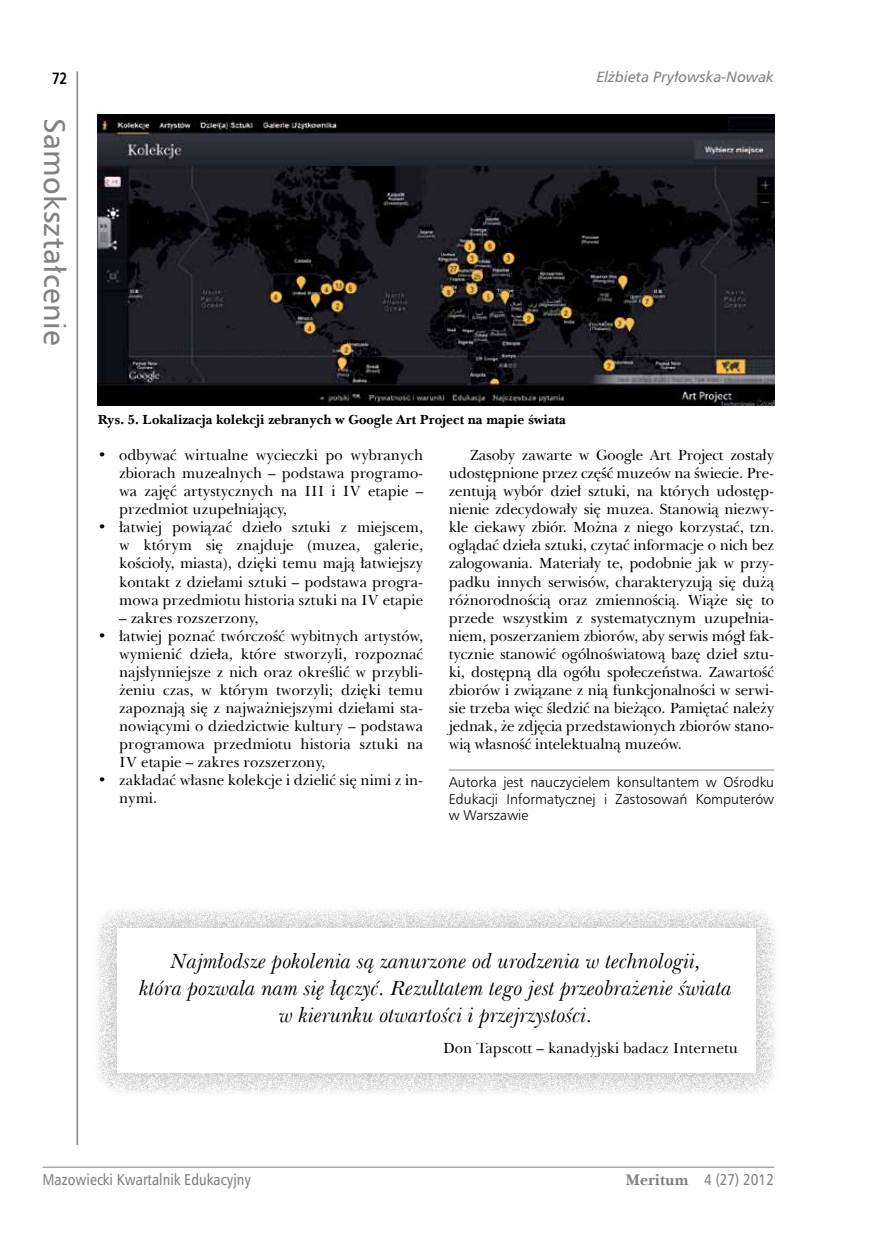
<style>
.page{position:relative;width:872px;height:1234px;background:#fff}
.page>*{position:absolute;margin:0;border:0;box-sizing:border-box;transform-origin:0 0}
.t1{font:30px "Humnst 777 EU";letter-spacing:.01em;color:#808285}
.t2{font:italic 21px/27px "Baskerville EU";color:#000;text-align:center}
.t3{font:700 16.5px "Humnst 777 EU";color:#000;scale:.8 1}
.t4{font:15.75px "Humnst 777 Cn EU";color:#808285}
.t5{font:15px/18px "Baskerville EU";color:#000;text-align:justify}
.t6{font:italic 15px "Humnst 777 EU";color:#808285}
.t7{font:13.5px/16.5px "Humnst 777 Lt PL";color:#000;text-align:justify}
.t8{font:700 13.5px "Baskerville EU";color:#000}
.s1{font-family:"Baskerville EU";font-weight:700}
</style>
<div class="page">
<hr style="left:77px;top:71px;width:1px;height:1073px;background:#808285">
<hr style="left:43px;top:1166px;width:731px;height:1px;background:#808285">
<hr style="left:449px;top:769px;width:325px;height:1px;background:#808285">
<img style="left:98px;top:115px;width:676px;height:290px">
<div style="left:93px;top:904px;width:686px;height:192px;background:#000;opacity:.25"></div>
<div style="left:117px;top:928px;width:638px;height:144px;background:#fff"></div>
<p class="t3" style="left:52px;top:67px;width:20px">72</p>
<h1 class="t1" style="left:73px;top:118px;width:228px;rotate:90deg">Samokształcenie</h1>
<p class="t6" style="left:597px;top:67px;width:179px">Elżbieta Pryłowska-Nowak</p>
<p class="t8" style="left:98px;top:410px;width:469px">Rys. 5. Lokalizacja kolekcji zebranych w Google Art Project na mapie świata</p>
<p class="t5" style="left:119px;top:446px;width:306px;text-indent:-21px">• odbywać wirtualne wycieczki po wybranych zbiorach muzealnych – podstawa programo&shy;wa zajęć artystycznych na III i IV etapie – przedmiot uzupełniający,</p>
<p class="t5" style="left:119px;top:518px;width:306px;text-indent:-21px">• łatwiej powiązać dzieło sztuki z miejscem, w którym się znajduje (muzea, galerie, kościoły, miasta), dzięki temu mają łatwiejszy kontakt z dziełami sztuki – podstawa progra&shy;mowa przedmiotu historia sztuki na IV etapie</p>
<p class="t5" style="left:119px;top:608px;width:141px">– zakres rozszerzony,</p>
<p class="t5" style="left:119px;top:626px;width:306px;text-indent:-21px">• łatwiej poznać twórczość wybitnych artystów, wymienić dzieła, które stworzyli, rozpoznać najsłynniejsze z nich oraz określić w przybli&shy;żeniu czas, w którym tworzyli; dzięki temu zapoznają się z najważniejszymi dziełami sta&shy;nowiącymi o dziedzictwie kultury – podstawa programowa przedmiotu historia sztuki na IV etapie – zakres rozszerzony,</p>
<p class="t5" style="left:119px;top:770px;width:306px;text-indent:-21px">• zakładać własne kolekcje i dzielić się nimi z in&shy;nymi.</p>
<p class="t5" style="left:449px;top:446px;width:327px;text-indent:21px">Zasoby zawarte w Google Art Project zostały udostępnione przez część muzeów na świecie. Pre&shy;zentują wybór dzieł sztuki, na których udostęp&shy;nienie zdecydowały się muzea. Stanowią niezwy&shy;kle ciekawy zbiór. Można z niego korzystać, tzn. oglądać dzieła sztuki, czytać informacje o nich bez zalogowania. Materiały te, podobnie jak w przy&shy;padku innych serwisów, charakteryzują się dużą różnorodnością oraz zmiennością. Wiąże się to przede wszystkim z systematycznym uzupełnia&shy;niem, poszerzaniem zbiorów, aby serwis mógł fak&shy;tycznie stanowić ogólnoświatową bazę dzieł sztu&shy;ki, dostępną dla ogółu społeczeństwa. Zawartość zbiorów i związane z nią funkcjonalności w serwi&shy;sie trzeba więc śledzić na bieżąco. Pamiętać należy jednak, że zdjęcia przedstawionych zbiorów stano&shy;wią własność intelektualną muzeów.</p>
<p class="t7" style="left:449px;top:773px;width:327px">Autorka jest nauczycielem konsultantem w Ośrodku Edukacji Informatycznej i Zastosowań Komputerów w Warszawie</p>
<h2 class="t2" style="left:140px;top:947px;width:594px">Najmłodsze pokolenia są zanurzone od urodzenia w technologii,<br>która pozwala nam się łączyć. Rezultatem tego jest przeobrażenie świata w kierunku otwartości i przejrzystości.</h2>
<p class="t5" style="left:443px;top:1039px;width:296px">Don Tapscott – kanadyjski badacz Internetu</p>
<p class="t4" style="left:43px;top:1169px;width:210px">Mazowiecki Kwartalnik Edukacyjny</p>
<p class="t4" style="left:625px;top:1169px;width:150px"><span class="s1">Meritum</span> 4 (27) 2012</p>
</div>
